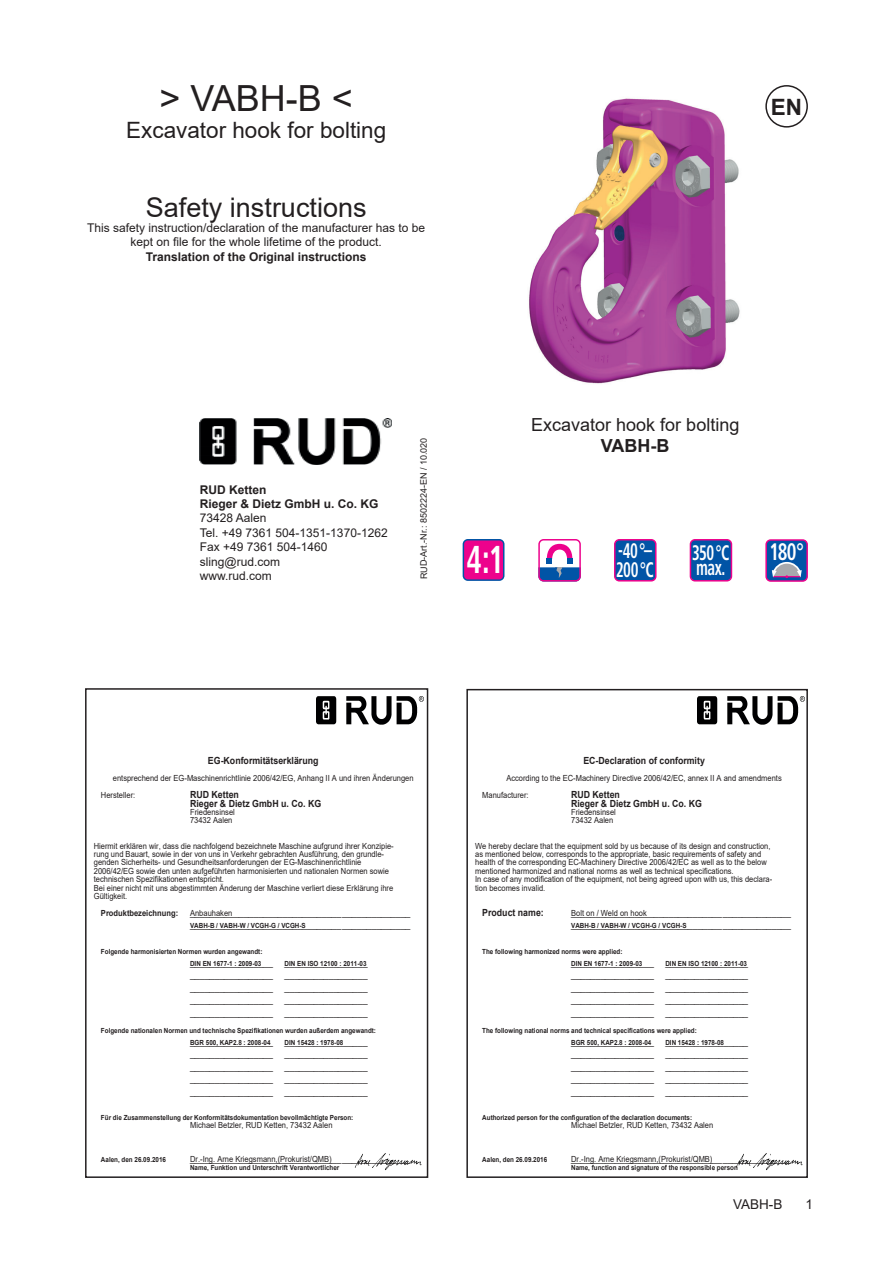
<style>
.page{position:relative;width:893px;height:1263px;background:#fff}
.page>*{position:absolute;margin:0;border:0;box-sizing:border-box;transform-origin:0 0}
.t1{font:700 condensed 40.65px "Frutiger Next LT";color:#fff;scale:.77 1}
.t2{font:36px "Arial";color:#231f20}
.t3{font:27px "Arial";color:#231f20}
.t4{font:700 condensed 25.05px "Frutiger Next LT";color:#fff;scale:.8 1}
.t5{font:22.5px "Arial";color:#231f20}
.t6{font:700 22.5px "Arial";color:#231f20}
.t7{font:700 condensed 22.05px/18.5px "Frutiger Next LT";letter-spacing:-.03em;color:#fff;scale:.73 1}
.t8{font:18px "Arial";color:#231f20}
.t9{font:700 18px "Arial";color:#231f20}
.t10{font:13.5px "Arial";color:#231f20}
.t11{font:12px/14.4px "Arial";color:#231f20}
.t12{font:700 12px/14.4px "Arial";color:#231f20}
.t13{font:9.75px/12.5px "Arial";color:#231f20;text-align:justify;scale:.9 1}
.t14{font:9.75px/12.5px "Arial";color:#231f20;text-align:justify;scale:.89 1}
.t15{font:700 9.75px/8.4px "Arial";color:#231f20;scale:.89 1}
.t16{font:700 9.75px/8.4px "Arial";color:#231f20;scale:.9 1}
.t17{font:9px "Arial";color:#231f20}
.t18{font:8.4px/8.4px "Arial";color:#231f20;scale:.9 1}
.t19{font:8.4px/8.4px "Arial";color:#231f20;scale:.89 1}
.t20{font:700 8.4px "Arial";color:#231f20;scale:.9 1}
.t21{font:700 7.05px "Arial";color:#231f20;scale:.9 1}
.t22{font:700 7.05px/12.5px "Arial";color:#231f20;scale:.89 1}
.s1{font-size:9.75px}
.s2{font-weight:400;font-size:9.75px}
.s3{font-weight:700;font-size:7.05px}
</style>
<div class="page">
<svg style="left:690px;top:539px;width:42px;height:42px;background:#1d4ca3"></svg>
<svg style="left:614px;top:539px;width:42px;height:42px;background:#1d4ca3"></svg>
<img style="left:200px;top:418px;width:191px;height:46px">
<svg style="left:765px;top:539px;width:43px;height:43px;background:#4d60aa"></svg>
<svg style="left:463px;top:539px;width:41px;height:42px;background:#d20e90"></svg>
<svg style="left:538px;top:539px;width:43px;height:42px"></svg>
<img style="left:354px;top:1153px;width:68px;height:18px">
<img style="left:317px;top:696px;width:107px;height:29px">
<div style="left:85px;top:688px;width:343px;height:490px;border:2px solid #231f20"></div>
<img style="left:735px;top:1153px;width:68px;height:18px">
<img style="left:698px;top:696px;width:106px;height:29px">
<div style="left:466px;top:689px;width:342px;height:489px;border:2px solid #231f20"></div>
<img style="left:529px;top:98px;width:211px;height:286px">
<div style="left:765px;top:85px;width:43px;height:43px;border:2px solid #231f20;border-radius:50%"></div>
<h2 class="t2" style="left:160px;top:74px;width:195px">&gt; VABH-B &lt;</h2>
<h3 class="t5" style="left:126px;top:115px;width:262px">Excavator hook for bolting</h3>
<h3 class="t3" style="left:146px;top:189px;width:222px">Safety instructions</h3>
<h3 class="t11" style="left:87px;top:220px;width:340px;text-align:center">This safety instruction/declaration of the manufacturer has to be kept on file for the whole lifetime of the product.</h3>
<h3 class="t12" style="left:146px;top:249px;width:222px">Translation of the Original instructions</h3>
<h3 class="t6" style="left:771px;top:91px;width:33px">EN</h3>
<h3 class="t12" style="left:200px;top:482px;width:180px">RUD Ketten<br>Rieger &amp; Dietz GmbH u. Co. KG</h3>
<h3 class="t11" style="left:200px;top:511px;width:189px">73428 Aalen<br>Tel. +49 7361 504-1351-1370-1262<br>Fax +49 7361 504-1460 sling@rud.com<br>www.rud.com</h3>
<p class="t17" style="left:418px;top:579px;width:143px;rotate:-90deg">RUD-Art.-Nr.: 8502224-EN / 10.020</p>
<h3 class="t8" style="left:531px;top:412px;width:210px">Excavator hook for bolting</h3>
<h3 class="t9" style="left:601px;top:433px;width:70px">VABH-B</h3>
<h1 class="t1" style="left:466px;top:537px;width:51px">4:1</h1>
<h3 class="t7" style="left:616px;top:542px;width:53px">-40°–<br>200°C</h3>
<h3 class="t7" style="left:692px;top:544px;width:53px">350°C</h3>
<h3 class="t7" style="left:696px;top:559px;width:42px">max.</h3>
<h3 class="t4" style="left:769px;top:538px;width:45px">180°</h3>
<p class="t16" style="left:208px;top:757px;width:124px">EG-Konformitätserklärung</p>
<p class="t18" style="left:101px;top:770px;width:349px;line-height:16.8px;text-indent:12px">entsprechend der EG-Maschinenrichtlinie 2006/42/EG, Anhang II A und ihren Änderungen<br>Hersteller:</p>
<p class="t16" style="left:190px;top:790px;width:147px">RUD Ketten<br>Rieger &amp; Dietz GmbH u. Co. KG</p>
<p class="t18" style="left:190px;top:808px;width:51px">Friedensinsel<br>73432 Aalen</p>
<p class="t18" style="left:94px;top:841px;width:335px">Hiermit erklären wir, dass die nachfolgend bezeichnete Maschine aufgrund ihrer Konzipie&shy;rung und Bauart, sowie in der von uns in Verkehr gebrachten Ausführung, den grundle&shy;genden Sicherheits- und Gesundheitsanforderungen der EG-Maschinenrichtlinie 2006/42/EG sowie den unten aufgeführten harmonisierten und nationalen Normen sowie technischen Spezifikationen entspricht.<br>Bei einer nicht mit uns abgestimmten Änderung der Maschine verliert diese Erklärung ihre Gültigkeit.</p>
<p class="t20" style="left:101px;top:907px;width:87px">Produktbezeichnung:</p>
<p class="t18" style="left:190px;top:909px;width:48px">Anbauhaken</p>
<p class="t13" style="left:190px;top:906px;width:246px">_____________________________________________</p>
<p class="t21" style="left:190px;top:921px;width:130px">VABH-B / VABH-W / VCGH-G / VCGH-S</p>
<p class="t13" style="left:190px;top:919px;width:246px">_____________________________________________</p>
<p class="t21" style="left:101px;top:946px;width:181px">Folgende harmonisierten Normen wurden angewandt:</p>
<p class="t13" style="left:190px;top:956px;width:94px">_________________</p>
<p class="t21" style="left:285px;top:958px;width:92px">DIN EN ISO 12100 : 2011-03</p>
<p class="t13" style="left:190px;top:969px;width:199px">_________________ _________________ _________________ _________________ _________________ _________________ _________________ _________________</p>
<p class="t21" style="left:101px;top:1025px;width:307px">Folgende nationalen Normen und technische Spezifikationen wurden außerdem angewandt:</p>
<p class="t13" style="left:190px;top:1035px;width:94px">_________________</p>
<p class="t21" style="left:190px;top:958px;width:81px">DIN EN 1677-1 : 2009-03</p>
<p class="t13" style="left:285px;top:956px;width:94px">_________________</p>
<p class="t21" style="left:190px;top:1037px;width:91px">BGR 500, KAP2.8 : 2008-04</p>
<p class="t21" style="left:285px;top:1037px;width:67px">DIN 15428 : 1978-08</p>
<p class="t13" style="left:190px;top:1048px;width:199px">_________________ _________________ _________________ _________________ _________________ _________________ _________________ _________________</p>
<p class="t21" style="left:101px;top:1112px;width:282px">Für die Zusammenstellung der Konformitätsdokumentation bevollmächtigte Person:</p>
<p class="t18" style="left:190px;top:1121px;width:160px">Michael Betzler, RUD Ketten, 73432 Aalen</p>
<p class="t21" style="left:101px;top:1154px;width:74px">Aalen, den 26.09.2016</p>
<p class="t18" style="left:190px;top:1155px;width:246px">Dr.-Ing. Arne Kriegsmann,(Prokurist/QMB) <span class="s1">______________</span></p>
<p class="t13" style="left:190px;top:1152px;width:170px">_______________________________</p>
<p class="t21" style="left:190px;top:1163px;width:167px">Name, Funktion und Unterschrift Verantwortlicher</p>
<p class="t13" style="left:285px;top:1035px;width:94px">_________________</p>
<p class="t15" style="left:583px;top:757px;width:138px">EC-Declaration of conformity</p>
<p class="t19" style="left:482px;top:770px;width:338px;line-height:16.8px;text-indent:24px">According to the EC-Machinery Directive 2006/42/EC, annex II A and amendments<br>Manufacturer:</p>
<p class="t15" style="left:571px;top:790px;width:148px">RUD Ketten<br>Rieger &amp; Dietz GmbH u. Co. KG</p>
<p class="t19" style="left:571px;top:808px;width:52px">Friedensinsel<br>73432 Aalen</p>
<p class="t19" style="left:475px;top:841px;width:335px">We hereby declare that the equipment sold by us because of its design and construction, as mentioned below, corresponds to the appropriate, basic requirements of safety and health of the corresponding EC-Machinery Directive 2006/42/EC as well as to the below mentioned harmonized and national norms as well as technical specifications.<br>In case of any modification of the equipment, not being agreed upon with us, this declara&shy;tion becomes invalid.</p>
<p class="t15" style="left:482px;top:908px;width:71px">Product name:</p>
<p class="t19" style="left:571px;top:909px;width:86px">Bolt on / Weld on hook</p>
<p class="t14" style="left:571px;top:906px;width:248px">_____________________________________________</p>
<p class="t22" style="left:571px;top:920px;width:131px">VABH-B / VABH-W / VCGH-G / VCGH-S</p>
<p class="t14" style="left:571px;top:919px;width:248px">_____________________________________________</p>
<p class="t22" style="left:571px;top:945px;width:81px;text-indent:-89px">The following harmonized norms were applied:<br>DIN EN 1677-1 : 2009-03</p>
<p class="t22" style="left:571px;top:957px;width:199px"><span class="s2">_________________</span> DIN EN ISO 12100 : 2011-03</p>
<p class="t14" style="left:571px;top:956px;width:200px;text-indent:94px">_________________ _________________ _________________ _________________ _________________ _________________ _________________ _________________ _________________</p>
<p class="t22" style="left:571px;top:1024px;width:143px;text-indent:-89px">The following national norms and technical specifications were applied:<br>BGR 500, KAP2.8 : 2008-04</p>
<p class="t14" style="left:571px;top:1035px;width:173px">_________________ <span class="s3">DIN 15428 : 1978-08</span></p>
<p class="t14" style="left:571px;top:1035px;width:200px;text-indent:94px">_________________ _________________ _________________ _________________ _________________ _________________ _________________ _________________ _________________</p>
<p class="t22" style="left:482px;top:1111px;width:237px">Authorized person for the configuration of the declaration documents:</p>
<p class="t19" style="left:571px;top:1121px;width:161px">Michael Betzler, RUD Ketten, 73432 Aalen</p>
<p class="t22" style="left:482px;top:1153px;width:74px">Aalen, den 26.09.2016</p>
<p class="t19" style="left:571px;top:1155px;width:248px">Dr.-Ing. Arne Kriegsmann,(Prokurist/QMB) <span class="s1">______________</span></p>
<p class="t14" style="left:571px;top:1152px;width:171px">_______________________________</p>
<p class="t22" style="left:571px;top:1162px;width:189px">Name, function and signature of the responsible person</p>
<h3 class="t10" style="left:733px;top:1195px;width:51px">VABH-B</h3>
<h3 class="t10" style="left:805px;top:1195px;width:9px">1</h3>
</div>
